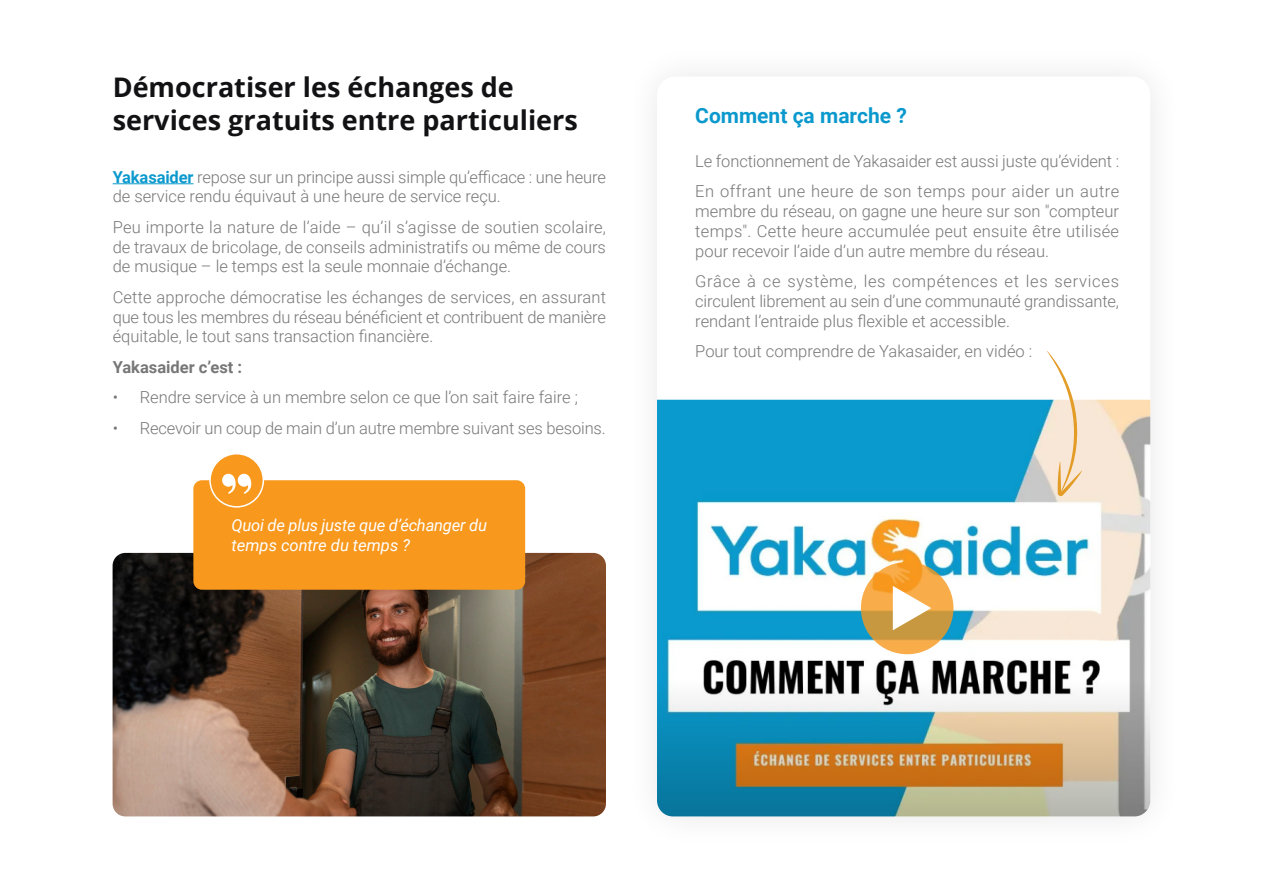
<style>
.page{position:relative;width:1263px;height:893px;background:#fff}
.page>*{position:absolute;margin:0;border:0;box-sizing:border-box;transform-origin:0 0}
.Pages_-_Titre_1{font:700 27px/32.4px "Open Sans";color:#121214}
.Pages_-_Titre_2{font:700 21px "Roboto";color:#0b99cd}
.Pages_-_Paragraphe{font:300 16.5px/19.8px "Roboto";color:#777;text-align:justify}
.Pages_-_Paragraphe-2{font:italic 16.5px/19.8px "Roboto";letter-spacing:-.01em;color:#fff}
.Pages_-_Paragraphe-3{font:700 16.5px "Roboto";color:#777}
.s1{font-weight:700;color:#0b99cd}
</style>
<div class="page">
<img style="left:113px;top:553px;width:493px;height:263px">
<hr style="left:113px;top:183px;width:80px;height:1px;background:#0b99cd">
<div style="left:193px;top:480px;width:332px;height:110px;background:#f8981d;border-radius:9px"></div>
<div style="left:210px;top:454px;width:53px;height:53px;background:#f8981d;border-radius:50%"></div>
<div style="left:209px;top:453px;width:55px;height:55px;border:2px solid #fff;border-radius:50%"></div>
<svg style="left:222px;top:474px;width:30px;height:20px"></svg>
<img style="left:657px;top:400px;width:493px;height:416px">
<svg style="left:861px;top:562px;width:92px;height:92px;background:#e7a13f"></svg>
<svg style="left:893px;top:586px;width:38px;height:44px"></svg>
<svg style="left:1046px;top:351px;width:41px;height:146px"></svg>
<p class="Pages_-_Titre_1" style="left:113px;top:71px;width:467px">Démocratiser les échanges de services gratuits entre particuliers</p>
<p class="Pages_-_Paragraphe" style="left:113px;top:166px;width:495px"><span class="s1">Yakasaider</span> repose sur un principe aussi simple qu’efficace : une heure de service rendu équivaut à une heure de service reçu.</p>
<p class="Pages_-_Paragraphe" style="left:113px;top:216px;width:495px">Peu importe la nature de l’aide – qu’il s’agisse de soutien scolaire, de travaux de bricolage, de conseils administratifs ou même de cours de musique – le temps est la seule monnaie d’échange.</p>
<p class="Pages_-_Paragraphe" style="left:113px;top:286px;width:495px">Cette approche démocratise les échanges de services, en assurant que tous les membres du réseau bénéficient et contribuent de manière équitable, le tout sans transaction financière.</p>
<p class="Pages_-_Paragraphe-3" style="left:113px;top:355px;width:131px">Yakasaider c’est :</p>
<p class="Pages_-_Paragraphe" style="left:113px;top:387px;width:467px">• Rendre service à un membre selon ce que l’on sait faire faire ;</p>
<p class="Pages_-_Paragraphe" style="left:113px;top:417px;width:495px">• Recevoir un coup de main d’un autre membre suivant ses besoins.</p>
<p class="Pages_-_Paragraphe-2" style="left:232px;top:514px;width:257px">Quoi de plus juste que d’échanger du temps contre du temps ?</p>
<p class="Pages_-_Titre_2" style="left:695px;top:101px;width:213px">Comment ça marche ?</p>
<p class="Pages_-_Paragraphe" style="left:695px;top:150px;width:425px">Le fonctionnement de Yakasaider est aussi juste qu’évident :</p>
<p class="Pages_-_Paragraphe" style="left:695px;top:181px;width:425px">En offrant une heure de son temps pour aider un autre membre du réseau, on gagne une heure sur son "compteur temps". Cette heure accumulée peut ensuite être utilisée pour recevoir l’aide d’un autre membre du réseau.</p>
<p class="Pages_-_Paragraphe" style="left:695px;top:271px;width:425px">Grâce à ce système, les compétences et les services circulent librement au sein d’une communauté grandissante, rendant l’entraide plus flexible et accessible.</p>
<p class="Pages_-_Paragraphe" style="left:695px;top:341px;width:338px">Pour tout comprendre de Yakasaider, en vidéo :</p>
</div>
